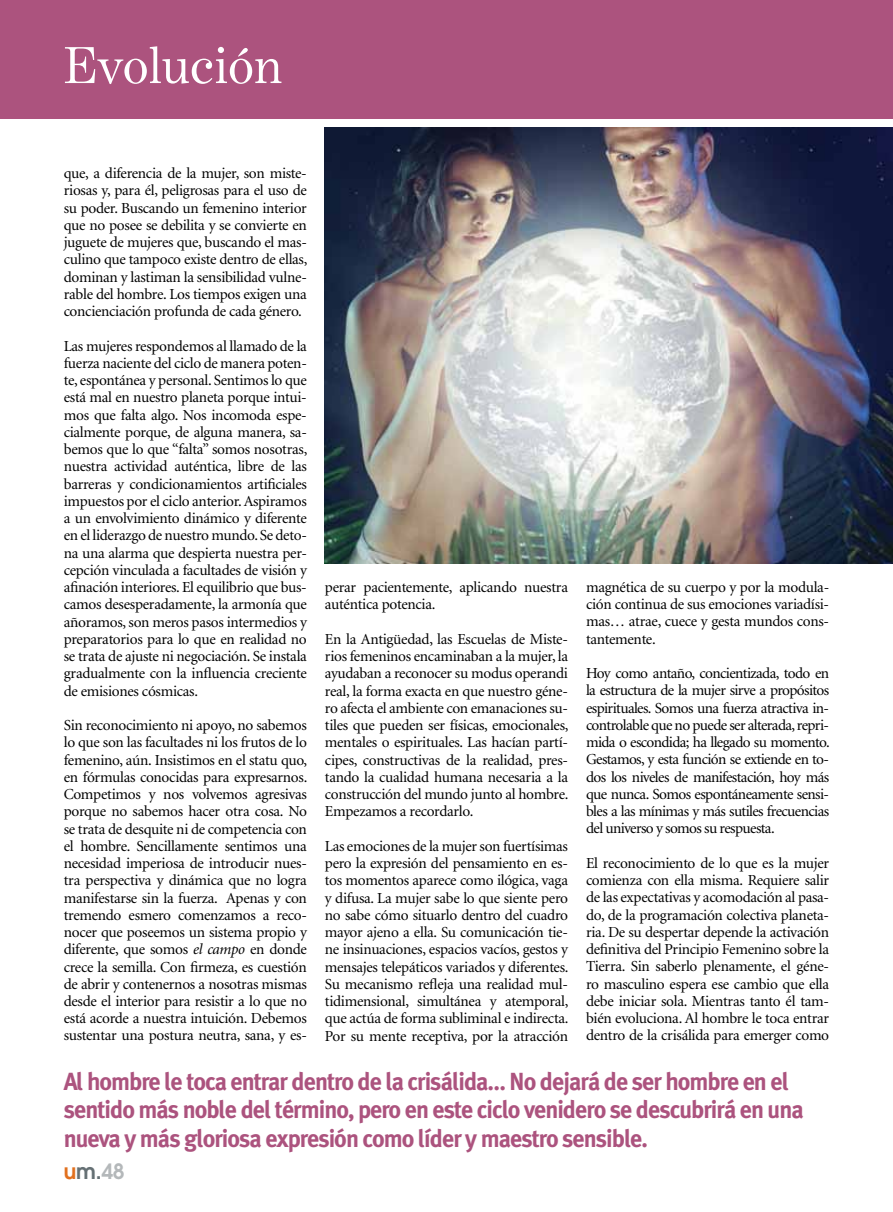
<style>
.page{position:relative;width:893px;height:1212px;background:#fff}
.page>*{position:absolute;margin:0;border:0;box-sizing:border-box;transform-origin:0 0}
.t1{font:52.5px "Benton Modern One";color:#fff}
.t2{font:700 24.75px/28.5px "Meta Plus";letter-spacing:-.04em;color:#ac537e}
.t3{font:600 21px "Avant Garde";color:#657074}
.t4{font:15.3px/17.2px "Minion";letter-spacing:-.02em;color:#000;text-align:justify}
.s1{font-style:italic}
.s2{color:#e1701e}
.s3{color:#b4b8ba}
</style>
<div class="page">
<div style="left:0;top:0;width:893px;height:119px;background:#ac537e"></div>
<img style="left:325px;top:128px;width:568px;height:435px">
<h1 class="t1" style="left:64px;top:36px;width:220px">Evolución</h1>
<p class="t4" style="left:64px;top:165px;width:245px">que, a diferencia de la mujer, son miste&shy;riosas y, para él, peligrosas para el uso de su poder. Buscando un femenino interior que no posee se debilita y se convierte en juguete de mujeres que, buscando el mas&shy;culino que tampoco existe dentro de ellas, dominan y lastiman la sensibilidad vulne&shy;rable del hombre. Los tiempos exigen una concienciación profunda de cada género.</p>
<p class="t4" style="left:64px;top:338px;width:245px">Las mujeres respondemos al llamado de la fuerza naciente del ciclo de manera poten&shy;te, espontánea y personal. Sentimos lo que está mal en nuestro planeta porque intui&shy;mos que falta algo. Nos incomoda espe&shy;cialmente porque, de alguna manera, sa&shy;bemos que lo que “falta” somos nosotras, nuestra actividad auténtica, libre de las barreras y condicionamientos artificiales impuestos por el ciclo anterior. Aspiramos a un envolvimiento dinámico y diferente en el liderazgo de nuestro mundo. Se deto&shy;na una alarma que despierta nuestra per&shy;cepción vinculada a facultades de visión y afinación interiores. El equilibrio que bus&shy;camos desesperadamente, la armonía que añoramos, son meros pasos intermedios y preparatorios para lo que en realidad no se trata de ajuste ni negociación. Se instala gradualmente con la influencia creciente de emisiones cósmicas.</p>
<p class="t4" style="left:64px;top:717px;width:245px">Sin reconocimiento ni apoyo, no sabemos lo que son las facultades ni los frutos de lo femenino, aún. Insistimos en el statu quo, en fórmulas conocidas para expresarnos.<br>Competimos y nos volvemos agresivas porque no sabemos hacer otra cosa. No se trata de desquite ni de competencia con el hombre. Sencillamente sentimos una necesidad imperiosa de introducir nues&shy;tra perspectiva y dinámica que no logra manifestarse sin la fuerza. Apenas y con tremendo esmero comenzamos a reco&shy;nocer que poseemos un sistema propio y diferente, que somos <span class="s1">el campo</span> en donde crece la semilla. Con firmeza, es cuestión de abrir y contenernos a nosotras mismas desde el interior para resistir a lo que no está acorde a nuestra intuición. Debemos sustentar una postura neutra, sana, y es-</p>
<p class="t4" style="left:586px;top:579px;width:245px">magnética de su cuerpo y por la modula&shy;ción continua de sus emociones variadísi&shy;mas… atrae, cuece y gesta mundos cons&shy;tantemente.</p>
<p class="t4" style="left:586px;top:665px;width:245px">Hoy como antaño, concientizada, todo en la estructura de la mujer sirve a propósitos espirituales. Somos una fuerza atractiva in&shy;controlable que no puede ser alterada, repri&shy;mida o escondida; ha llegado su momento.<br>Gestamos, y esta función se extiende en to&shy;dos los niveles de manifestación, hoy más que nunca. Somos espontáneamente sensi&shy;bles a las mínimas y más sutiles frecuencias del universo y somos su respuesta.</p>
<p class="t4" style="left:586px;top:855px;width:245px">El reconocimiento de lo que es la mujer comienza con ella misma. Requiere salir de las expectativas y acomodación al pasa&shy;do, de la programación colectiva planeta&shy;ria. De su despertar depende la activación definitiva del Principio Femenino sobre la Tierra. Sin saberlo plenamente, el géne&shy;ro masculino espera ese cambio que ella debe iniciar sola. Mientras tanto él tam&shy;bién evoluciona. Al hombre le toca entrar dentro de la crisálida para emerger como</p>
<h2 class="t2" style="left:64px;top:1067px;width:741px">Al hombre le toca entrar dentro de la crisálida… No dejará de ser hombre en el sentido más noble del término, pero en este ciclo venidero se descubrirá en una nueva y más gloriosa expresión como líder y maestro sensible.</h2>
<p class="t4" style="left:325px;top:579px;width:245px">perar pacientemente, aplicando nuestra auténtica potencia.</p>
<p class="t4" style="left:325px;top:631px;width:245px">En la Antigüedad, las Escuelas de Miste&shy;rios femeninos encaminaban a la mujer, la ayudaban a reconocer su modus operandi real, la forma exacta en que nuestro géne&shy;ro afecta el ambiente con emanaciones su&shy;tiles que pueden ser físicas, emocionales, mentales o espirituales. Las hacían partí&shy;cipes, constructivas de la realidad, pres&shy;tando la cualidad humana necesaria a la construcción del mundo junto al hombre.<br>Empezamos a recordarlo.</p>
<p class="t4" style="left:325px;top:838px;width:245px">Las emociones de la mujer son fuertísimas pero la expresión del pensamiento en es&shy;tos momentos aparece como ilógica, vaga y difusa. La mujer sabe lo que siente pero no sabe cómo situarlo dentro del cuadro mayor ajeno a ella. Su comunicación tie&shy;ne insinuaciones, espacios vacíos, gestos y mensajes telepáticos variados y diferentes.<br>Su mecanismo refleja una realidad mul&shy;tidimensional, simultánea y atemporal, que actúa de forma subliminal e indirecta.<br>Por su mente receptiva, por la atracción</p>
<h3 class="t3" style="left:64px;top:1157px;width:62px"><span class="s2">u</span>m.<span class="s3">48</span></h3>
</div>
